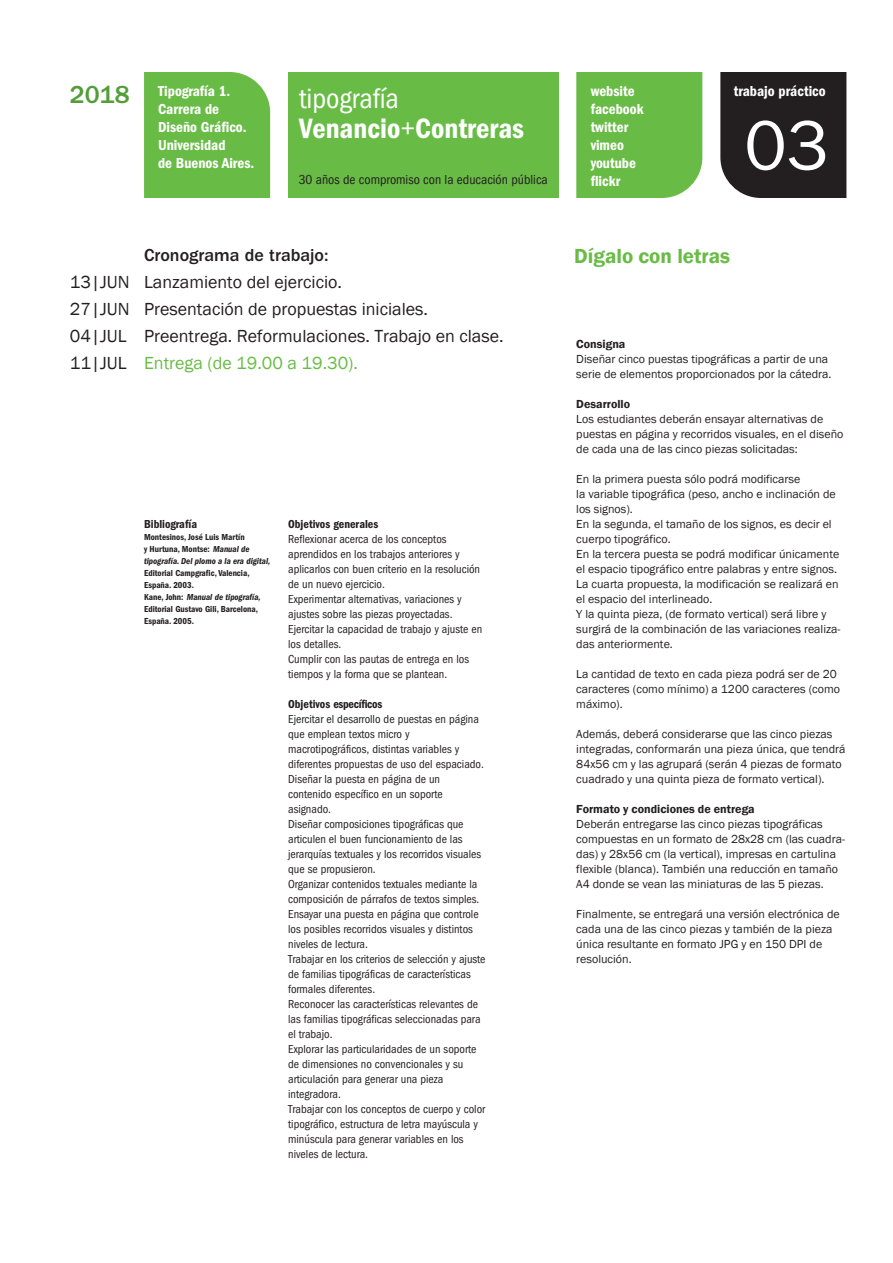
<style>
.page{position:relative;width:893px;height:1263px;background:#fff}
.page>*{position:absolute;margin:0;border:0;box-sizing:border-box;transform-origin:0 0}
.t1{font:72px "Franklin Gothic";color:#fff}
.t2{font:600 condensed 28.95px/30px "Franklin Gothic";color:#fff}
.t3{font:600 21px "Franklin Gothic";color:#68bc45}
.t4{font:18px/27px "Franklin Gothic";color:#231f20}
.t5{font:18px "Franklin Gothic";color:#68bc45}
.t6{font:500 18px "Franklin Gothic";color:#231f20}
.t7{font:600 condensed 15px/18px "Franklin Gothic";color:#fff}
.t8{font:condensed 13.5px "Franklin Gothic";color:#231f20}
.t9{font:12px/15px "Franklin Gothic";color:#231f20}
.t10{font:condensed 12px/15px "Franklin Gothic";color:#231f20}
.t11{font:600 12px "Franklin Gothic";color:#231f20}
.t12{font:600 condensed 12px "Franklin Gothic";color:#231f20}
.t13{font:600 condensed 12px "Franklin Gothic";letter-spacing:-.025em;color:#231f20}
.t14{font:600 condensed 9px/12px "Franklin Gothic";color:#231f20}
.s1{font-weight:500;font-stretch:normal;font-size:25.5px;color:#539e38}
.s2{font-weight:400}
.s3{font-style:italic}
</style>
<div class="page">
<div style="left:720px;top:72px;width:126px;height:126px;background:#231f20"></div>
<div style="left:144px;top:72px;width:126px;height:126px;background:#68bc45"></div>
<div style="left:576px;top:72px;width:126px;height:126px;background:#68bc45"></div>
<div style="left:288px;top:72px;width:270px;height:126px;background:#68bc45"></div>
<p class="t7" style="left:158px;top:82px;width:98px;text-indent:-88px"><span class="s1">2018</span> Tipografía 1.<br>Carrera de<br>Diseño Gráfico.<br>Universidad<br>de Buenos Aires.</p>
<h2 class="t2" style="left:299px;top:83px;width:227px"><span class="s2">tipografía<br></span>Venancio<span class="s2">+</span>Contreras</h2>
<p class="t8" style="left:299px;top:172px;width:250px">30 años de compromiso con la educación pública</p>
<h3 class="t4" style="left:70px;top:269px;width:61px">13|JUN<br>27|JUN<br>04|JUL<br>11|JUL</h3>
<h3 class="t6" style="left:144px;top:245px;width:186px">Cronograma de trabajo:</h3>
<h3 class="t4" style="left:144px;top:269px;width:361px">Lanzamiento del ejercicio.<br>Presentación de propuestas iniciales.<br>Preentrega. Reformulaciones. Trabajo en clase.</h3>
<h3 class="t5" style="left:144px;top:352px;width:215px">Entrega (de 19.00 a 19.30).</h3>
<p class="t12" style="left:144px;top:517px;width:55px">Bibliografía</p>
<p class="t14" style="left:144px;top:531px;width:128px">Montesinos, José Luis Martín<br>y Hurtuna, Montse: <span class="s3">Manual de tipografía. Del plomo a la era digital,</span></p>
<p class="t14" style="left:144px;top:567px;width:118px">Editorial Campgrafic, Valencia,<br>España. 2003.<br>Kane, John: <span class="s3">Manual de tipografía,<br></span>Editorial Gustavo Gili, Barcelona,<br>España. 2005.</p>
<p class="t12" style="left:288px;top:517px;width:92px">Objetivos generales</p>
<p class="t10" style="left:288px;top:531px;width:196px">Reflexionar acerca de los conceptos aprendidos en los trabajos anteriores y aplicarlos con buen criterio en la resolución de un nuevo ejercicio.<br>Experimentar alternativas, variaciones y ajustes sobre las piezas proyectadas.<br>Ejercitar la capacidad de trabajo y ajuste en los detalles.<br>Cumplir con las pautas de entrega en los tiempos y la forma que se plantean.</p>
<p class="t13" style="left:288px;top:697px;width:96px">Objetivos específicos</p>
<p class="t10" style="left:288px;top:711px;width:199px">Ejercitar el desarrollo de puestas en página que emplean textos micro y macrotipográficos, distintas variables y diferentes propuestas de uso del espaciado.<br>Diseñar la puesta en página de un contenido específico en un soporte asignado.<br>Diseñar composiciones tipográficas que articulen el buen funcionamiento de las jerarquías textuales y los recorridos visuales que se propusieron.<br>Organizar contenidos textuales mediante la composición de párrafos de textos simples.<br>Ensayar una puesta en página que controle los posibles recorridos visuales y distintos niveles de lectura.<br>Trabajar en los criterios de selección y ajuste de familias tipográficas de características formales diferentes.<br>Reconocer las características relevantes de las familias tipográficas seleccionadas para el trabajo.<br>Explorar las particularidades de un soporte de dimensiones no convencionales y su articulación para generar una pieza integradora.<br>Trabajar con los conceptos de cuerpo y color tipográfico, estructura de letra mayúscula y minúscula para generar variables en los niveles de lectura.</p>
<p class="t7" style="left:590px;top:82px;width:54px">website facebook twitter vimeo youtube flickr</p>
<p class="t7" style="left:734px;top:82px;width:93px">trabajo práctico</p>
<h1 class="t1" style="left:744px;top:101px;width:86px">03</h1>
<h3 class="t3" style="left:574px;top:243px;width:157px">Dígalo con letras</h3>
<p class="t11" style="left:576px;top:337px;width:51px">Consigna</p>
<p class="t9" style="left:576px;top:352px;width:257px">Diseñar cinco puestas tipográficas a partir de una serie de elementos proporcionados por la cátedra.</p>
<p class="t11" style="left:576px;top:397px;width:55px">Desarrollo</p>
<p class="t9" style="left:576px;top:412px;width:268px">Los estudiantes deberán ensayar alternativas de puestas en página y recorridos visuales, en el diseño de cada una de las cinco piezas solicitadas:</p>
<p class="t9" style="left:576px;top:472px;width:266px">En la primera puesta sólo podrá modificarse<br>la variable tipográfica (peso, ancho e inclinación de los signos).<br>En la segunda, el tamaño de los signos, es decir el cuerpo tipográfico.<br>En la tercera puesta se podrá modificar únicamente el espacio tipográfico entre palabras y entre signos.<br>La cuarta propuesta, la modificación se realizará en el espacio del interlineado.<br>Y la quinta pieza, (de formato vertical) será libre y surgirá de la combinación de las variaciones realiza&shy;das anteriormente.</p>
<p class="t9" style="left:576px;top:667px;width:265px">La cantidad de texto en cada pieza podrá ser de 20 caracteres (como mínimo) a 1200 caracteres (como máximo).</p>
<p class="t9" style="left:576px;top:727px;width:271px">Además, deberá considerarse que las cinco piezas integradas, conformarán una pieza única, que tendrá 84x56 cm y las agrupará (serán 4 piezas de formato cuadrado y una quinta pieza de formato vertical).</p>
<p class="t11" style="left:576px;top:802px;width:180px">Formato y condiciones de entrega</p>
<p class="t9" style="left:576px;top:817px;width:270px">Deberán entregarse las cinco piezas tipográficas compuestas en un formato de 28x28 cm (las cuadra&shy;das) y 28x56 cm (la vertical), impresas en cartulina flexible (blanca). También una reducción en tamaño A4 donde se vean las miniaturas de las 5 piezas.</p>
<p class="t9" style="left:576px;top:907px;width:265px">Finalmente, se entregará una versión electrónica de cada una de las cinco piezas y también de la pieza única resultante en formato JPG y en 150 DPI de resolución.</p>
</div>
